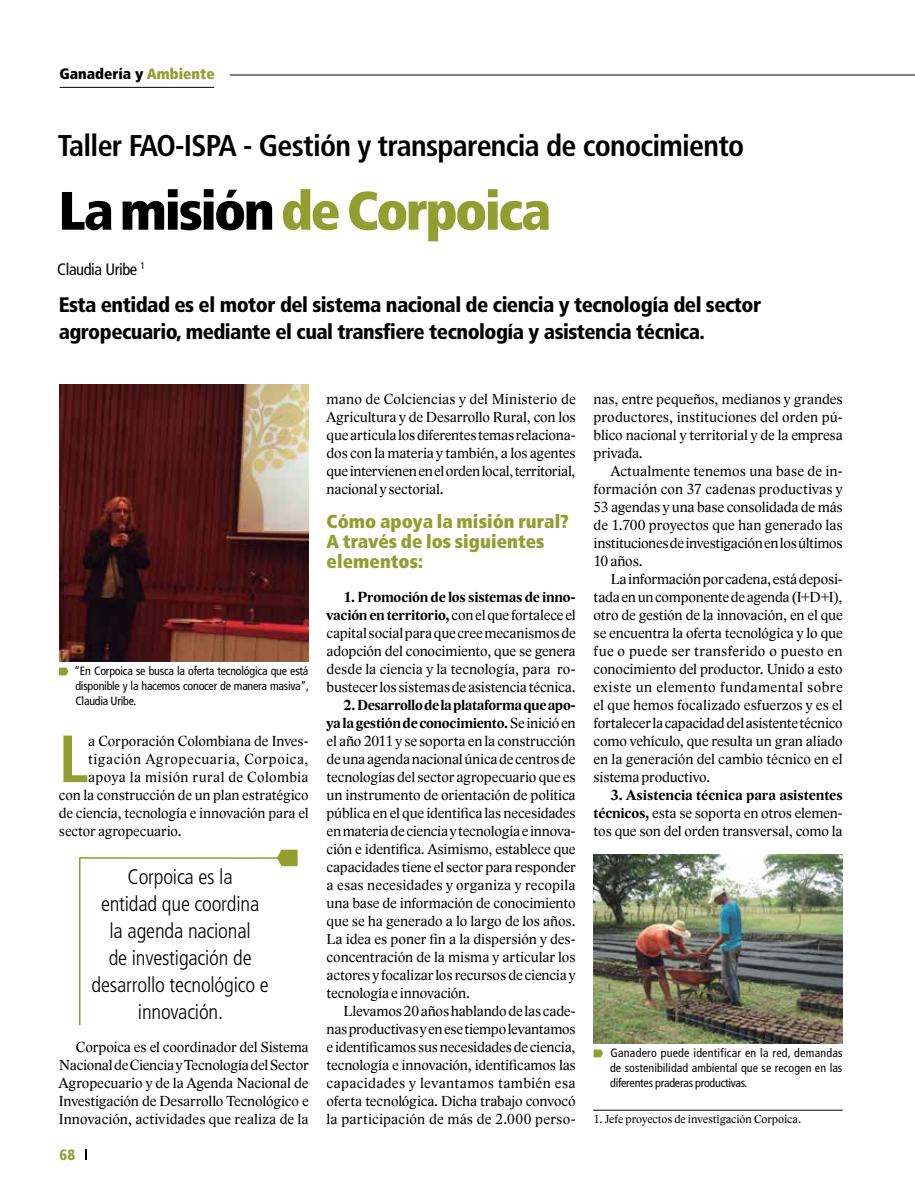
<style>
.page{position:relative;width:915px;height:1191px;background:#fff}
.page>*{position:absolute;margin:0;border:0;box-sizing:border-box;transform-origin:0 0}
.t1{font:700 condensed 66.6px "Frutiger LT Std";color:#919f30}
.t2{font:900 condensed 54px "Frutiger LT Std";letter-spacing:-.045em;color:#919f30}
.t3{font:700 condensed 30px "Frutiger LT Std";letter-spacing:-.025em;color:#000}
.t4{font:900 condensed 21px/27px "Frutiger LT Std";letter-spacing:-.025em;color:#000}
.t5{font:300 condensed 21px/27px "Frutiger LT Std";letter-spacing:-.01em;color:#000;text-align:center}
.t6{font:900 condensed 18.75px/20.2px "Frutiger LT Std";letter-spacing:.005em;color:#919f30}
.t7{font:condensed 16.5px "Frutiger LT Std";letter-spacing:-.025em;color:#000}
.t8{font:15px/18px "Lido STF";letter-spacing:-.005em;color:#000;text-align:justify}
.t9{font:15px "Lido STF";letter-spacing:.045em;color:#000}
.t10{font:15px "Lido STF";letter-spacing:.03em;color:#000}
.t11{font:900 condensed 15px "Frutiger LT Std";color:#000}
.t12{font:900 condensed 15px "Frutiger LT Std";color:#919f30}
.t13{font:condensed 12px/15px "Frutiger LT Std";letter-spacing:-.02em;color:#000;text-align:justify}
.t14{font:12px "Lido STF";color:#000}
.s1{color:#919f30}
.s2{color:#000}
.s3{font-weight:700}
</style>
<div class="page">
<svg style="left:85px;top:1149px;width:2px;height:11px"></svg>
<hr style="left:60px;top:87px;width:154px;height:1px;background:#000">
<hr style="left:229px;top:75px;width:685px;height:1px;background:#000">
<hr style="left:593px;top:1109px;width:249px;height:1px;background:#000">
<svg style="left:79px;top:849px;width:219px;height:177px"></svg>
<svg style="left:59px;top:667px;width:9px;height:8px"></svg>
<svg style="left:593px;top:1049px;width:9px;height:8px"></svg>
<img style="left:59px;top:385px;width:249px;height:276px">
<img style="left:593px;top:854px;width:249px;height:189px">
<p class="t11" style="left:60px;top:64px;width:156px">Ganadería y <span class="s1">Ambiente</span></p>
<h3 class="t3" style="left:58px;top:128px;width:687px">Taller FAO-ISPA - Gestión y transparencia de conocimiento</h3>
<h2 class="t2" style="left:58px;top:178px;width:494px"><span class="s2">La misión</span> de Corpoica</h2>
<p class="t7" style="left:57px;top:259px;width:89px">Claudia Uribe <sup>1</sup></p>
<h3 class="t4" style="left:59px;top:291px;width:703px">Esta entidad es el motor del sistema nacional de ciencia y tecnología del sector agropecuario, mediante el cual transfiere tecnología y asistencia técnica.</h3>
<p class="t13" style="left:74px;top:664px;width:236px">“En Corpoica se busca la oferta tecnológica que está disponible y la hacemos conocer de manera masiva”, Claudia Uribe.</p>
<h1 class="t1" style="left:59px;top:719px;width:31px">L</h1>
<p class="t8" style="left:88px;top:732px;width:222px">a Corporación Colombiana de Inves-</p>
<p class="t9" style="left:88px;top:750px;width:222px">tigación Agropecuaria, Corpoica,</p>
<p class="t10" style="left:88px;top:768px;width:222px">apoya la misión rural de Colombia</p>
<p class="t8" style="left:59px;top:786px;width:251px">con la construcción de un plan estratégico</p>
<p class="t8" style="left:59px;top:804px;width:251px">de ciencia, tecnología e innovación para el</p>
<p class="t8" style="left:59px;top:822px;width:124px">sector agropecuario.</p>
<h3 class="t5" style="left:92px;top:863px;width:178px">Corpoica es la<br>entidad que coordina<br>la agenda nacional<br>de investigación de desarrollo tecnológico e innovación.</h3>
<p class="t8" style="left:59px;top:1038px;width:251px;text-indent:17px">Corpoica es el coordinador del Sistema Nacional de Ciencia y Tecnología del Sector Agropecuario y de la Agenda Nacional de Investigación de Desarrollo Tecnológico e Innovación, actividades que realiza de la</p>
<p class="t12" style="left:60px;top:1146px;width:17px">68</p>
<p class="t8" style="left:326px;top:390px;width:250px">mano de Colciencias y del Ministerio de Agricultura y de Desarrollo Rural, con los que articula los diferentes temas relaciona&shy;dos con la materia y también, a los agentes que intervienen en el orden local, territorial, nacional y sectorial.</p>
<p class="t6" style="left:326px;top:511px;width:244px">Cómo apoya la misión rural?<br>A través de los siguientes elementos:</p>
<p class="t8" style="left:326px;top:588px;width:250px;text-indent:17px"><span class="s3">1. Promoción de los sistemas de inno&shy;vación en territorio,</span> con el que fortalece el capital social para que cree mecanismos de adopción del conocimiento, que se genera desde la ciencia y la tecnología, para ro&shy;bustecer los sistemas de asistencia técnica.</p>
<p class="t8" style="left:326px;top:696px;width:250px;text-indent:17px"><span class="s3">2. Desarrollo de la plataforma que apo&shy;ya la gestión de conocimiento.</span> Se inició en el año 2011 y se soporta en la construcción de una agenda nacional única de centros de tecnologías del sector agropecuario que es un instrumento de orientación de política pública en el que identifica las necesidades en materia de ciencia y tecnología e innova&shy;ción e identifica. Asimismo, establece que capacidades tiene el sector para responder a esas necesidades y organiza y recopila una base de información de conocimiento que se ha generado a lo largo de los años.<br>La idea es poner fin a la dispersión y des&shy;concentración de la misma y articular los actores y focalizar los recursos de ciencia y tecnología e innovación.</p>
<p class="t8" style="left:326px;top:1002px;width:250px;text-indent:17px">Llevamos 20 años hablando de las cade&shy;nas productivas y en ese tiempo levantamos e identificamos sus necesidades de ciencia, tecnología e innovación, identificamos las capacidades y levantamos también esa oferta tecnológica. Dicha trabajo convocó la participación de más de 2.000 perso-</p>
<p class="t8" style="left:593px;top:390px;width:250px">nas, entre pequeños, medianos y grandes productores, instituciones del orden pú&shy;blico nacional y territorial y de la empresa privada.</p>
<p class="t8" style="left:593px;top:462px;width:250px;text-indent:17px">Actualmente tenemos una base de in&shy;formación con 37 cadenas productivas y 53 agendas y una base consolidada de más de 1.700 proyectos que han generado las instituciones de investigación en los últimos 10 años.</p>
<p class="t8" style="left:593px;top:570px;width:250px;text-indent:17px">La información por cadena, está deposi&shy;tada en un componente de agenda (I+D+I), otro de gestión de la innovación, en el que se encuentra la oferta tecnológica y lo que fue o puede ser transferido o puesto en conocimiento del productor. Unido a esto existe un elemento fundamental sobre el que hemos focalizado esfuerzos y es el fortalecer la capacidad del asistente técnico como vehículo, que resulta un gran aliado en la generación del cambio técnico en el sistema productivo.</p>
<p class="t8" style="left:593px;top:786px;width:250px;text-indent:17px"><span class="s3">3. Asistencia técnica para asistentes técnicos,</span> esta se soporta en otros elemen&shy;tos que son del orden transversal, como la</p>
<p class="t13" style="left:610px;top:1045px;width:234px">Ganadero puede identificar en la red, demandas de sostenibilidad ambiental que se recogen en las diferentes praderas productivas.</p>
<p class="t14" style="left:593px;top:1112px;width:209px">1. Jefe proyectos de investigación Corpoica.</p>
</div>
